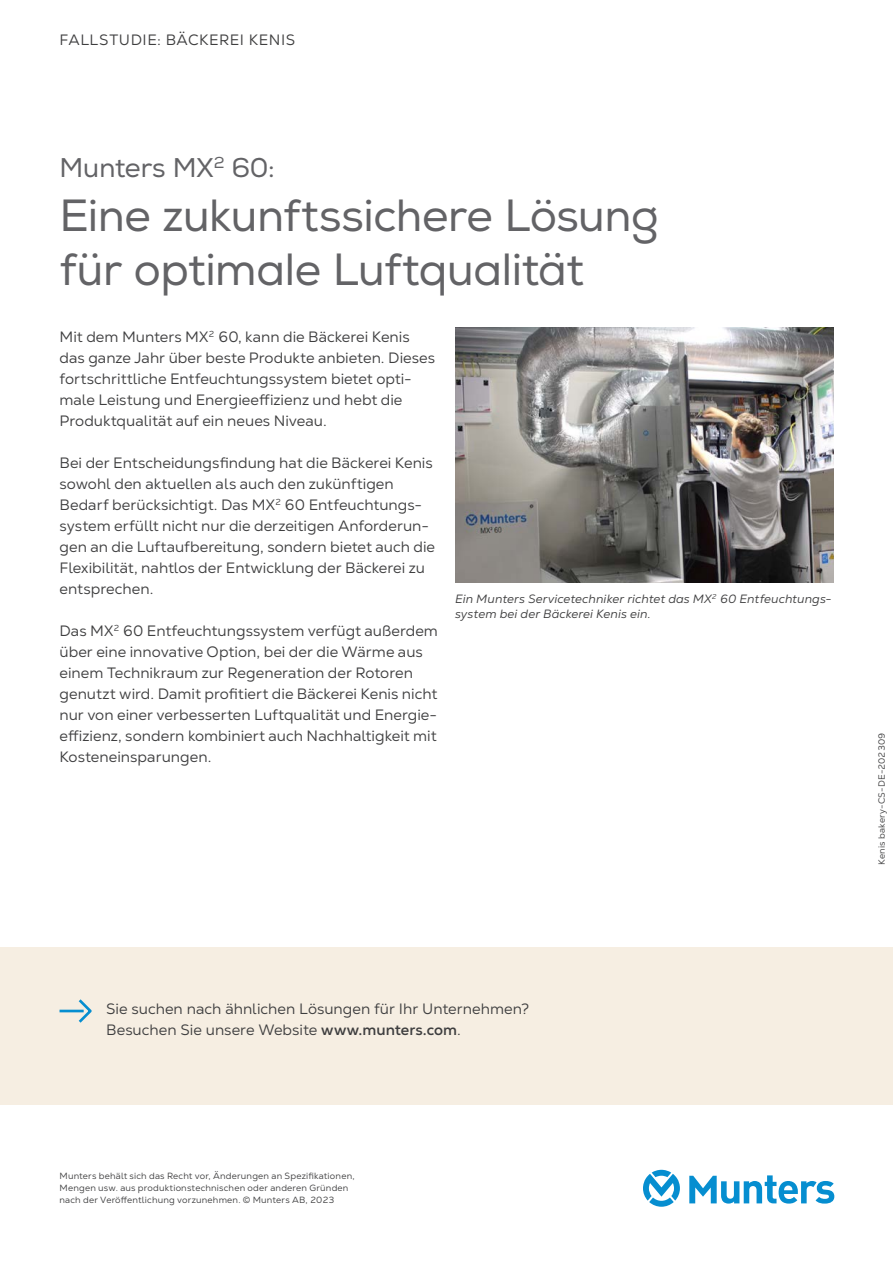
<style>
.page{position:relative;width:893px;height:1263px;background:#fff}
.page>*{position:absolute;margin:0;border:0;box-sizing:border-box;transform-origin:0 0}
.t1{font:45px/54px "Nexa";letter-spacing:-.015em;color:#636366}
.t2{font:27px "Nexa";letter-spacing:-.01em;color:#636366}
.t3{font:15px/21px "Nexa Text";color:#3e3e3f}
.t4{font:15px "Nexa Text";letter-spacing:.035em;color:#3e3e3f}
.t5{font:italic 12px/15px "Nexa Text";letter-spacing:.01em;color:#3e3e3f}
.t6{font:9px/12px "Nexa Text";letter-spacing:.02em;color:#3e3e3f}
.s1{font-weight:700}
</style>
<div class="page">
<div style="left:0;top:947px;width:893px;height:157px;background:#f6eee2"></div>
<svg style="left:59px;top:999px;width:33px;height:24px"></svg>
<svg style="left:643px;top:1170px;width:191px;height:37px"></svg>
<img style="left:455px;top:327px;width:378px;height:255px">
<p class="t4" style="left:60px;top:30px;width:237px">FALLSTUDIE: BÄCKEREI KENIS</p>
<h2 class="t2" style="left:60px;top:151px;width:217px">Munters MX<sup>2</sup> 60:</h2>
<h1 class="t1" style="left:60px;top:189px;width:601px">Eine zukunftssichere Lösung für optimale Luftqualität</h1>
<p class="t3" style="left:60px;top:326px;width:377px">Mit dem Munters MX<sup>2</sup> 60, kann die Bäckerei Kenis das ganze Jahr über beste Produkte anbieten. Dieses fortschrittliche Entfeuchtungssystem bietet opti&shy;male Leistung und Energieeffizienz und hebt die Produktqualität auf ein neues Niveau.</p>
<p class="t3" style="left:60px;top:452px;width:377px">Bei der Entscheidungsfindung hat die Bäckerei Kenis sowohl den aktuellen als auch den zukünftigen Bedarf berücksichtigt. Das MX<sup>2</sup> 60 Entfeuchtungs&shy;system erfüllt nicht nur die derzeitigen Anforderun&shy;gen an die Luftaufbereitung, sondern bietet auch die Flexibilität, nahtlos der Entwicklung der Bäckerei zu entsprechen.</p>
<p class="t3" style="left:60px;top:620px;width:380px">Das MX<sup>2</sup> 60 Entfeuchtungssystem verfügt außerdem über eine innovative Option, bei der die Wärme aus einem Technikraum zur Regeneration der Rotoren genutzt wird. Damit profitiert die Bäckerei Kenis nicht nur von einer verbesserten Luftqualität und Energie&shy;effizienz, sondern kombiniert auch Nachhaltigkeit mit Kosteneinsparungen.</p>
<p class="t5" style="left:455px;top:591px;width:378px">Ein Munters Servicetechniker richtet das MX<sup>2</sup> 60 Entfeuchtungs&shy;system bei der Bäckerei Kenis ein.</p>
<p class="t6" style="left:876px;top:865px;width:133px;rotate:-90deg">Kenis bakery-CS-DE-202309</p>
<p class="t3" style="left:106px;top:998px;width:424px">Sie suchen nach ähnlichen Lösungen für Ihr Unternehmen?<br>Besuchen Sie unsere Website <span class="s1">www.munters.com</span>.</p>
<p class="t6" style="left:60px;top:1170px;width:297px">Munters behält sich das Recht vor, Änderungen an Spezifikationen,<br>Mengen usw. aus produktionstechnischen oder anderen Gründen nach der Veröffentlichung vorzunehmen. © Munters AB, 2023</p>
</div>
